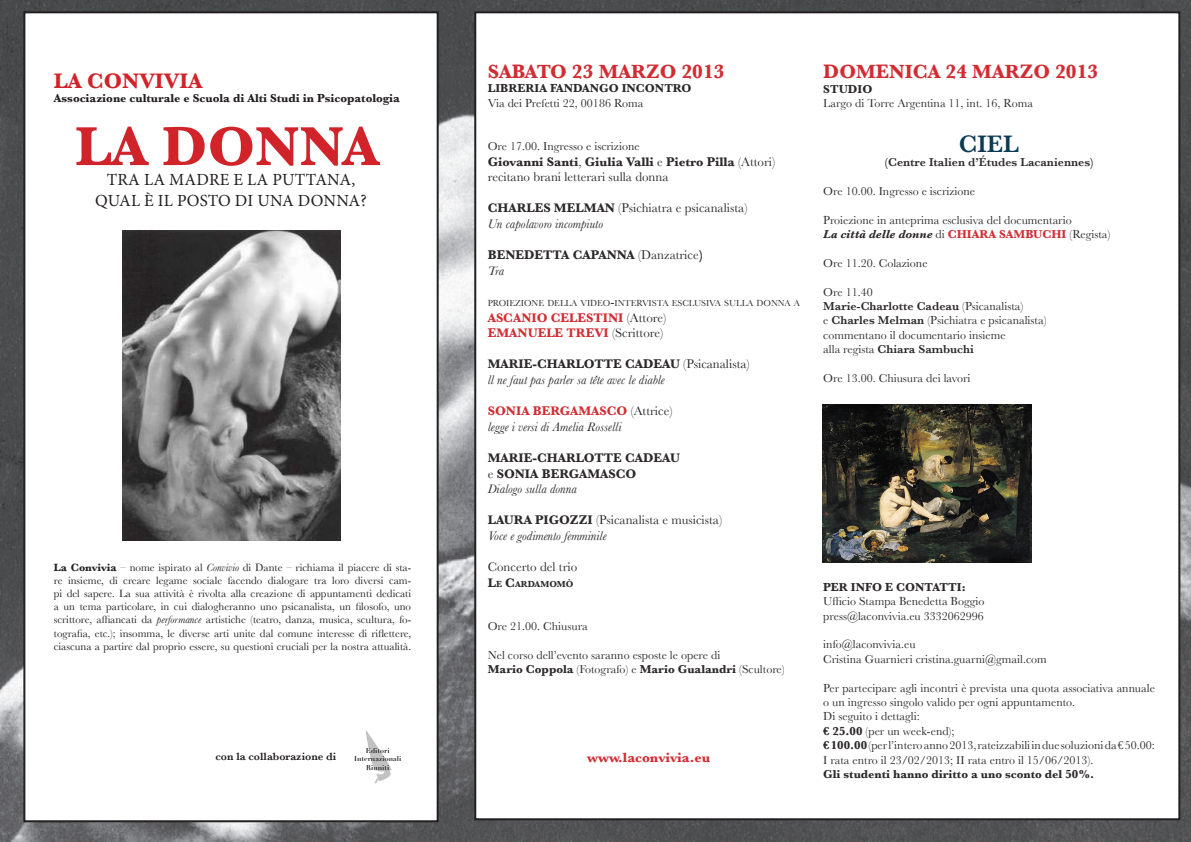
<style>
.page{position:relative;width:1191px;height:842px;background:#fff}
.page>*{position:absolute;margin:0;border:0;box-sizing:border-box;transform-origin:0 0}
.t1{font:700 57px "Baskerville";color:#d1232a}
.t2{font:600 25px "Baskerville";color:#00324c}
.t3{font:700 22px "Baskerville";color:#d1232a}
.t4{font:700 20px "Baskerville";color:#d1232a}
.t5{font:17px "Minion Pro";letter-spacing:.01em;color:#231f20}
.t6{font:700 14px "Baskerville";color:#d1232a}
.t7{font:13px/15.6px "Baskerville";color:#231f20}
.t8{font:italic 13px/15.6px "Baskerville";color:#231f20}
.t9{font:700 13px/15.6px "Baskerville";color:#231f20}
.t10{font:700 13px/15.6px "Baskerville";color:#d1232a}
.t11{font:12px/14.4px "Baskerville";color:#231f20}
.t12{font:700 12px "Baskerville";color:#231f20}
.t13{font:600 12px "Baskerville";color:#231f20}
.t14{font:11px/13.2px "Baskerville";color:#231f20;text-align:justify}
.t15{font:600 11px "Baskerville";color:#231f20}
.t16{font:9.1px "Baskerville";color:#231f20}
.t17{font:700 9.1px "Baskerville";color:#231f20}
.t18{font:700 7px "Didot";letter-spacing:.01em;color:#231f20}
.s1{font-weight:700}
.s2{font-style:italic}
.s3{font-weight:400}
.s4{font-weight:400;font-style:italic}
.s5{font-size:13px}
.s6{font-weight:400;color:#231f20}
.s7{font-weight:700;font-style:normal}
.s8{font-style:normal}
.s9{font-weight:700;font-style:normal;color:#d1232a}
.s10{font-weight:700;font-style:italic}
.s11{font-weight:700;color:#d1232a}
.s12{font-weight:600}
</style>
<div class="page">
<img style="left:0;top:0;width:1191px;height:842px">
<div style="left:24px;top:12px;width:414px;height:809px;background:#fff"></div>
<div style="left:23px;top:11px;width:416px;height:811px;border:2px solid #231f20"></div>
<div style="left:475px;top:12px;width:704px;height:807px;background:#fff"></div>
<img style="left:122px;top:230px;width:218px;height:311px">
<img style="left:823px;top:405px;width:208px;height:157px">
<img style="left:366px;top:730px;width:25px;height:54px">
<p class="t3" style="left:54px;top:68px;width:150px">LA CONVIVIA</p>
<p class="t12" style="left:54px;top:91px;width:348px">Associazione culturale e Scuola di Alti Studi in Psicopatologia</p>
<p class="t1" style="left:75px;top:113px;width:305px">LA DONNA</p>
<p class="t5" style="left:107px;top:169px;width:250px">TRA LA MADRE E LA PUTTANA,</p>
<p class="t5" style="left:95px;top:189px;width:273px">QUAL È IL POSTO DI UNA DONNA?</p>
<p class="t14" style="left:54px;top:560px;width:359px"><span class="s1">La Convivia</span> – nome ispirato al <span class="s2">Convivio</span> di Dante – richiama il piacere di sta&shy;re insieme, di creare legame sociale facendo dialogare tra loro diversi cam&shy;pi del sapere. La sua attività è rivolta alla creazione di appuntamenti dedicati a un tema particolare, in cui dialogheranno uno psicanalista, un filosofo, uno scrittore, affiancati da <span class="s2">performance</span> artistiche (teatro, danza, musica, scultura, fo&shy;tografia, etc.); insomma, le diverse arti unite dal comune interesse di riflettere, ciascuna a partire dal proprio essere, su questioni cruciali per la nostra attualità.</p>
<p class="t15" style="left:215px;top:750px;width:122px">con la collaborazione di</p>
<p class="t18" style="left:366px;top:746px;width:25px">Editori</p>
<p class="t18" style="left:354px;top:754px;width:49px">Internazionali</p>
<p class="t18" style="left:366px;top:763px;width:25px">Riuniti</p>
<h3 class="t4" style="left:488px;top:60px;width:238px">SABATO 23 MARZO 2013</h3>
<p class="t12" style="left:488px;top:81px;width:205px">LIBRERIA FANDANGO INCONTRO</p>
<p class="t11" style="left:488px;top:95px;width:157px">Via dei Prefetti 22, 00186 Roma</p>
<p class="t11" style="left:488px;top:139px;width:153px">Ore 17.00. Ingresso e iscrizione</p>
<p class="t7" style="left:488px;top:153px;width:289px"><span class="s1">Giovanni Santi</span>, <span class="s1">Giulia Valli</span> e <span class="s1">Pietro Pilla</span> (Attori) recitano brani letterari sulla donna</p>
<p class="t7" style="left:488px;top:200px;width:261px"><span class="s1">CHARLES MELMAN</span> (Psichiatra e psicanalista)<br><span class="s2">Un capolavoro incompiuto</span></p>
<p class="t9" style="left:488px;top:247px;width:217px">BENEDETTA CAPANNA <span class="s3">(Danzatrice</span>)<br><span class="s4">Tra</span></p>
<p class="t16" style="left:488px;top:298px;width:314px">PROIEZIONE DELLA VIDEO<span class="s5">-</span>INTERVISTA ESCLUSIVA SULLA DONNA A</p>
<p class="t10" style="left:488px;top:309px;width:180px">ASCANIO CELESTINI <span class="s6">(Attore)<br></span>EMANUELE TREVI <span class="s6">(Scrittore)</span></p>
<p class="t8" style="left:488px;top:356px;width:263px"><span class="s7">MARIE-CHARLOTTE CADEAU</span> <span class="s8">(Psicanalista) </span>ll ne faut pas parler sa tête avec le diable</p>
<p class="t8" style="left:488px;top:403px;width:186px"><span class="s9">SONIA BERGAMASCO</span> <span class="s8">(Attrice) </span>legge i versi di Amelia Rosselli</p>
<p class="t9" style="left:488px;top:450px;width:194px">MARIE-CHARLOTTE CADEAU <span class="s3">e</span> SONIA BERGAMASCO<br><span class="s4">Dialogo sulla donna</span></p>
<p class="t7" style="left:488px;top:512px;width:236px"><span class="s1">LAURA PIGOZZI</span> (Psicanalista e musicista)<br><span class="s2">Voce e godimento femminile</span></p>
<p class="t7" style="left:488px;top:559px;width:91px">Concerto del trio</p>
<p class="t17" style="left:488px;top:578px;width:87px"><span class="s5">L</span>E <span class="s5">C</span>ARDAMOMÒ</p>
<p class="t11" style="left:488px;top:619px;width:101px">Ore 21.00. Chiusura</p>
<p class="t11" style="left:488px;top:647px;width:298px">Nel corso dell’evento saranno esposte le opere di<br><span class="s1">Mario Coppola</span> (Fotografo) e <span class="s1">Mario Gualandri</span> (Scultore)</p>
<p class="t6" style="left:587px;top:749px;width:125px">www.laconvivia.eu</p>
<h3 class="t4" style="left:823px;top:60px;width:277px">DOMENICA 24 MARZO 2013</h3>
<p class="t12" style="left:823px;top:82px;width:51px">STUDIO</p>
<p class="t11" style="left:823px;top:96px;width:211px">Largo di Torre Argentina 11, int. 16, Roma</p>
<h2 class="t2" style="left:959px;top:129px;width:62px">CIEL</h2>
<p class="t13" style="left:885px;top:155px;width:210px">(Centre Italien d’Études Lacaniennes)</p>
<p class="t11" style="left:823px;top:184px;width:153px">Ore 10.00. Ingresso e iscrizione</p>
<p class="t11" style="left:823px;top:212px;width:289px">Proiezione in anteprima esclusiva del documentario<br><span class="s10">La città delle donne</span> di <span class="s11">CHIARA SAMBUCHI</span> (Regista)</p>
<p class="t11" style="left:823px;top:256px;width:106px">Ore 11.20. Colazione</p>
<p class="t11" style="left:823px;top:284px;width:225px">Ore 11.40<br><span class="s12">Marie-Charlotte Cadeau</span> (Psicanalista)<br>e <span class="s12">Charles Melman</span> (Psichiatra e psicanalista) commentano il documentario insieme<br>alla regista <span class="s12">Chiara Sambuchi</span></p>
<p class="t11" style="left:823px;top:371px;width:149px">Ore 13.00. Chiusura dei lavori</p>
<p class="t12" style="left:823px;top:580px;width:144px">PER INFO E CONTATTI:</p>
<p class="t11" style="left:823px;top:594px;width:163px">Ufficio Stampa Benedetta Boggio press@laconvivia.eu 3332062996</p>
<p class="t11" style="left:823px;top:637px;width:225px">info@laconvivia.eu<br>Cristina Guarnieri cristina.guarni@gmail.com</p>
<p class="t11" style="left:823px;top:680px;width:333px">Per partecipare agli incontri è prevista una quota associativa annuale o un ingresso singolo valido per ogni appuntamento.<br>Di seguito i dettagli:<br><span class="s1">€ 25.00</span> (per un week-end);<br><span class="s1">€ 100.00</span>(per l’intero anno 2013, rateizzabili in due soluzioni da € 50.00:<br>I rata entro il 23/02/2013; II rata entro il 15/06/2013).</p>
<p class="t12" style="left:823px;top:767px;width:272px">Gli studenti hanno diritto a uno sconto del 50%.</p>
</div>
